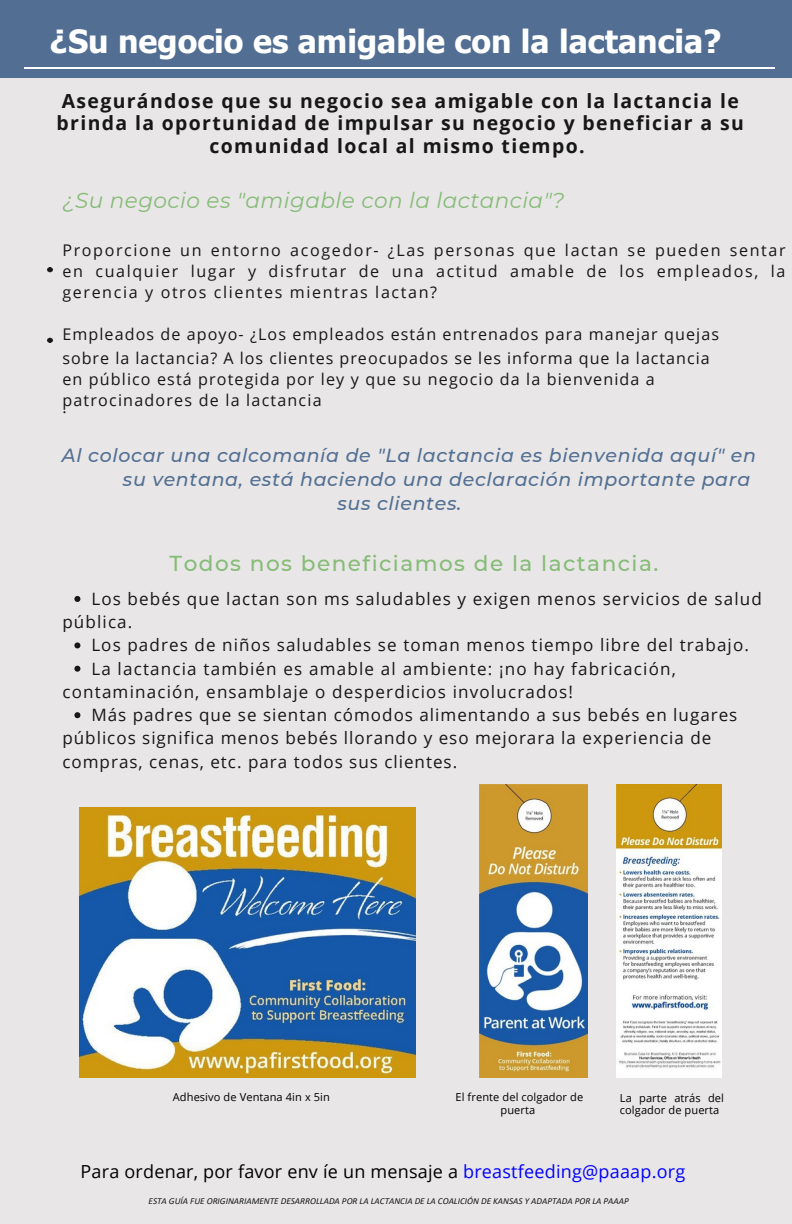
<style>
.page{position:relative;width:792px;height:1224px;background:#fff}
.page>*{position:absolute;margin:0;border:0;box-sizing:border-box;transform-origin:0 0}
.t1{font:700 31.9px "Tahoma";color:#fff}
.t2{font:italic 21.6px "Montserrat";letter-spacing:.02em;color:#86bc78}
.t3{font:500 21.6px "Montserrat";letter-spacing:.07em;color:#86bc78}
.t4{font:700 19.4px/22.5px "Open Sans";letter-spacing:.07em;color:#171717;text-align:center}
.t5{font:italic 500 19px "Montserrat";letter-spacing:.035em;color:#526f93}
.t6{font:18px "Open Sans";letter-spacing:.01em;color:#000}
.t7{font:17px/23.2px "Open Sans";letter-spacing:.065em;color:#171717}
.t8{font:16.1px/21px "Open Sans";letter-spacing:.07em;color:#171717}
.t9{font:11px/12.8px "Open Sans";letter-spacing:.01em;color:#000;text-align:center}
.t10{font:italic 9.1px "Calibri";color:#171717}
.s1{color:#00f}
</style>
<div class="page">
<div style="left:0;top:78px;width:792px;height:1146px;background:#e8e6e6"></div>
<div style="left:0;top:0;width:792px;height:78px;background:#526f93"></div>
<hr style="left:24px;top:67px;width:750px;height:1px;background:#fff">
<img style="left:79px;top:808px;width:337px;height:269px">
<img style="left:479px;top:785px;width:108px;height:292px">
<img style="left:616px;top:785px;width:106px;height:292px">
<img style="left:47px;top:268px;width:5px;height:75px">
<svg style="left:74px;top:596px;width:6px;height:6px"></svg>
<svg style="left:74px;top:642px;width:6px;height:6px"></svg>
<svg style="left:74px;top:666px;width:6px;height:6px"></svg>
<svg style="left:74px;top:712px;width:6px;height:6px"></svg>
<h1 class="t1" style="left:50px;top:22px;width:673px">¿Su negocio es amigable con la lactancia?</h1>
<p class="t4" style="left:57px;top:89px;width:689px">Asegurándose que su negocio sea amigable con la lactancia le brinda la oportunidad de impulsar su negocio y beneficiar a su comunidad local al mismo tiempo.</p>
<p class="t2" style="left:62px;top:187px;width:504px">¿Su negocio es "amigable con la lactancia"?</p>
<p class="t8" style="left:62px;top:239px;width:725px;text-align:justify">Proporcione un entorno acogedor- ¿Las personas que lactan se pueden sentar en cualquier lugar y disfrutar de una actitud amable de los empleados, la gerencia y otros clientes mientras lactan?</p>
<p class="t8" style="left:62px;top:322px;width:658px;line-height:23.2px">Empleados de apoyo- ¿Los empleados están entrenados para manejar quejas sobre la lactancia? A los clientes preocupados se les informa que la lactancia</p>
<p class="t8" style="left:62px;top:368px;width:594px">en público está protegida por ley y que su negocio da la bienvenida a patrocinadores de la lactancia</p>
<p class="t8" style="left:62px;top:396px;width:6px">.</p>
<p class="t5" style="left:62px;top:444px;width:696px">Al colocar una calcomanía de "La lactancia es bienvenida aquí" en</p>
<p class="t5" style="left:123px;top:468px;width:629px">su ventana, está haciendo una declaración importante para</p>
<p class="t5" style="left:337px;top:492px;width:126px">sus clientes.</p>
<p class="t3" style="left:170px;top:550px;width:490px">Todos nos beneficiamos de la lactancia.</p>
<p class="t7" style="left:91px;top:587px;width:672px">Los bebés que lactan son ms saludables y exigen menos servicios de salud</p>
<p class="t7" style="left:91px;top:633px;width:659px">Los padres de niños saludables se toman menos tiempo libre del trabajo.<br>La lactancia también es amable al ambiente: ¡no hay fabricación,</p>
<p class="t7" style="left:91px;top:703px;width:648px">Más padres que se sientan cómodos alimentando a sus bebés en lugares</p>
<p class="t7" style="left:62px;top:610px;width:71px">pública.</p>
<p class="t7" style="left:62px;top:680px;width:512px">contaminación, ensamblaje o desperdicios involucrados!</p>
<p class="t7" style="left:62px;top:726px;width:650px">públicos significa menos bebés llorando y eso mejorara la experiencia de compras, cenas, etc. para todos sus clientes.</p>
<p class="t9" style="left:173px;top:1091px;width:159px">Adhesivo de Ventana 4in x 5in</p>
<p class="t9" style="left:456px;top:1091px;width:129px">El frente del colgador de puerta</p>
<p class="t9" style="left:620px;top:1091px;width:106px;text-align:left">La parte atrás del colgador de puerta</p>
<p class="t6" style="left:81px;top:1159px;width:606px">Para ordenar, por favor env íe un mensaje a <span class="s1">breastfeeding@paaap.org</span></p>
<p class="t10" style="left:149px;top:1197px;width:482px">ESTA GUÍA FUE ORIGINARIAMENTE DESARROLLADA POR LA LACTANCIA DE LA COALICIÓN DE KANSAS Y ADAPTADA POR LA PAAAP</p>
</div>
